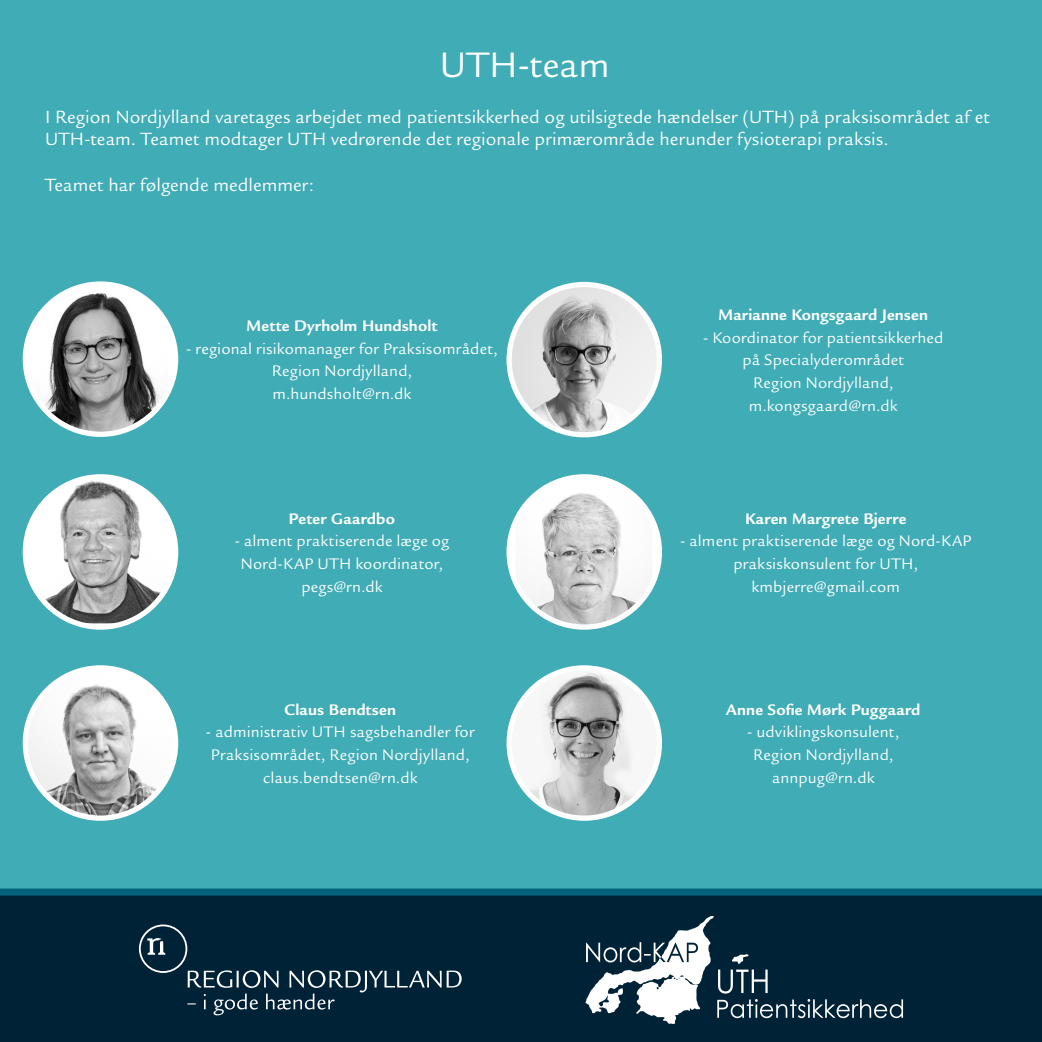
<style>
.page{position:relative;width:1042px;height:1042px;background:#fff}
.page>*{position:absolute;margin:0;border:0;box-sizing:border-box;transform-origin:0 0}
.t1{font:38.5px "Legacy Sans Std";letter-spacing:.005em;color:#fff}
.t2{font:19.25px/22.8px "Legacy Sans Std";letter-spacing:.005em;color:#fff}
.t3{font:16.62px/22.8px "Legacy Sans Std";letter-spacing:.01em;color:#fff;text-align:center}
.t4{font:700 16.62px "Legacy Sans Std";letter-spacing:.01em;color:#fff}
</style>
<div class="page">
<div style="left:0;top:0;width:1042px;height:885px;background:#3facb6"></div>
<div style="left:0;top:895px;width:1042px;height:147px;background:#002237"></div>
<img style="left:25px;top:477px;width:151px;height:146px">
<div style="left:23px;top:474px;width:155px;height:156px;border:5px solid #fff;border-radius:50%"></div>
<div style="left:509px;top:477px;width:150px;height:150px;background:#fff;border-radius:50%"></div>
<img style="left:515px;top:484px;width:137px;height:142px">
<div style="left:506px;top:474px;width:156px;height:156px;border:5px solid #fff;border-radius:50%"></div>
<img style="left:26px;top:284px;width:142px;height:150px">
<div style="left:23px;top:281px;width:155px;height:156px;border:5px solid #fff;border-radius:50%"></div>
<img style="left:509px;top:668px;width:150px;height:150px;border-radius:75px">
<div style="left:506px;top:665px;width:156px;height:156px;border:5px solid #fff;border-radius:50%"></div>
<img style="left:509px;top:284px;width:150px;height:151px;border-radius:75px">
<div style="left:506px;top:282px;width:156px;height:155px;border:5px solid #fff;border-radius:50%"></div>
<img style="left:25px;top:668px;width:151px;height:150px">
<div style="left:23px;top:665px;width:155px;height:156px;border:5px solid #fff;border-radius:50%"></div>
<div style="left:0;top:888px;width:1042px;height:7px;background:#00627d"></div>
<svg style="left:585px;top:916px;width:318px;height:108px"></svg>
<svg style="left:139px;top:924px;width:323px;height:91px"></svg>
<h1 class="t1" style="left:440px;top:43px;width:171px">UTH-team</h1>
<p class="t2" style="left:45px;top:105px;width:946px">I Region Nordjylland varetages arbejdet med patientsikkerhed og utilsigtede hændelser (UTH) på praksisområdet af et<br>UTH-team. Teamet modtager UTH vedrørende det regionale primærområde herunder fysioterapi praksis.</p>
<p class="t2" style="left:45px;top:174px;width:270px">Teamet har følgende medlemmer:</p>
<p class="t4" style="left:247px;top:316px;width:192px">Mette Dyrholm Hundsholt</p>
<p class="t3" style="left:186px;top:337px;width:313px">- regional risikomanager for Praksisområdet,<br>Region Nordjylland,<br>m.hundsholt@rn.dk</p>
<p class="t4" style="left:289px;top:509px;width:107px">Peter Gaardbo</p>
<p class="t3" style="left:235px;top:530px;width:216px">- alment praktiserende læge og<br>Nord-KAP UTH koordinator, pegs@rn.dk</p>
<p class="t4" style="left:284px;top:700px;width:113px">Claus Bendtsen</p>
<p class="t3" style="left:206px;top:721px;width:270px">- administrativ UTH sagsbehandler for<br>Praksisområdet, Region Nordjylland, claus.bendtsen@rn.dk</p>
<p class="t4" style="left:718px;top:305px;width:211px">Marianne Kongsgaard Jensen</p>
<p class="t3" style="left:703px;top:326px;width:242px">- Koordinator for patientsikkerhed på Specialyderområdet<br>Region Nordjylland, m.kongsgaard@rn.dk</p>
<p class="t4" style="left:745px;top:509px;width:163px">Karen Margrete Bjerre</p>
<p class="t3" style="left:680px;top:530px;width:293px">- alment praktiserende læge og Nord-KAP praksiskonsulent for UTH, kmbjerre@gmail.com</p>
<p class="t4" style="left:726px;top:700px;width:196px">Anne Sofie Mørk Puggaard</p>
<p class="t3" style="left:747px;top:721px;width:154px">- udviklingskonsulent,<br>Region Nordjylland, annpug@rn.dk</p>
</div>
